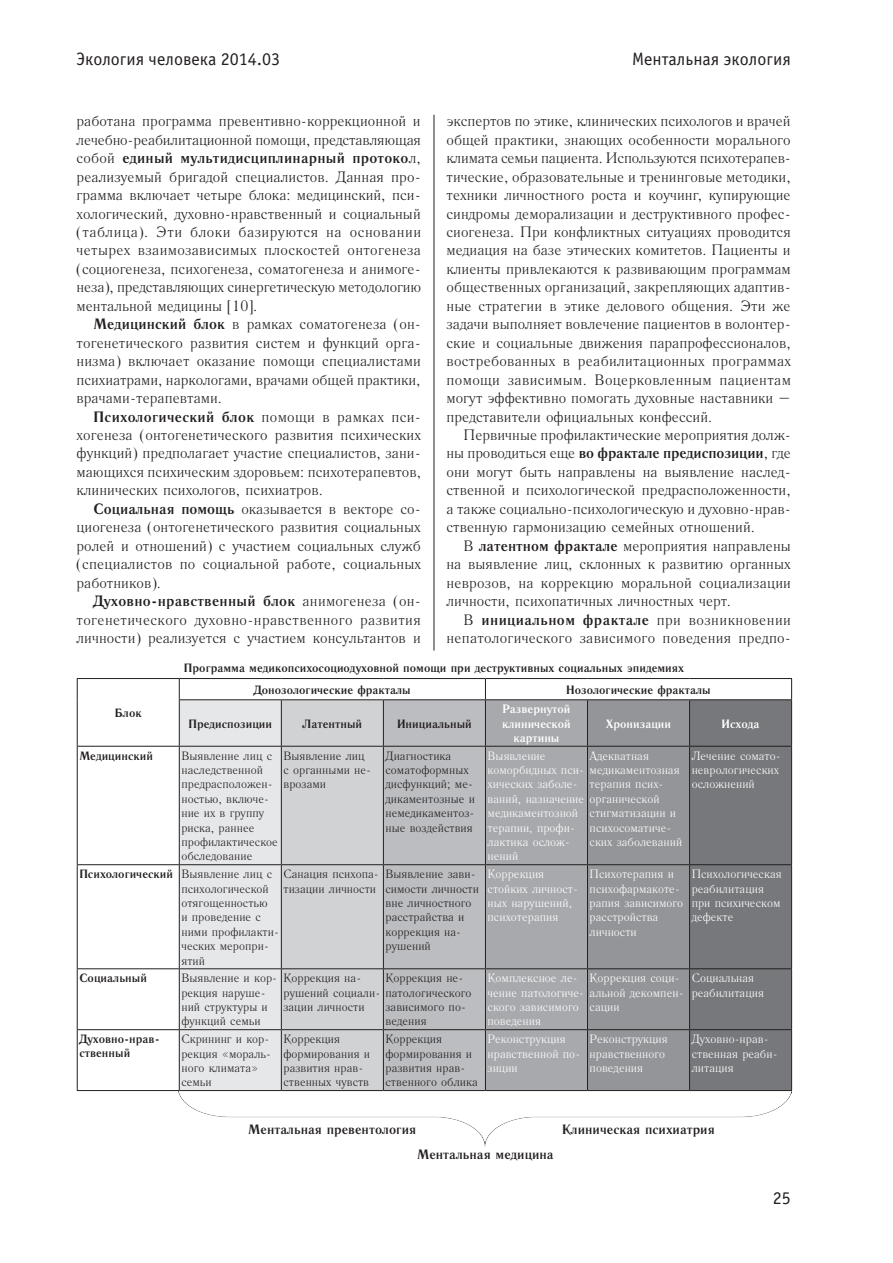
<style>
.page{position:relative;width:893px;height:1263px;background:#fff}
.page>*{position:absolute;margin:0;border:0;box-sizing:border-box;transform-origin:0 0}
.АВТОР{font:18px "Officina Sans C";color:#231f20}
.ОСНОВНОЙ_ТЕКСТ{font:15px/18.5px "Literaturnaya C";color:#231f20;text-align:justify}
.ТАБЛИЦА_ТЕЛО{font:700 13.5px "Literaturnaya C";color:#231f20}
.ТАБЛИЦА_ТЕЛО-2{font:12px/14.4px "Literaturnaya C";color:#231f20}
.ТАБЛИЦА_ТЕЛО-3{font:12px/14.4px "Literaturnaya C";color:#fff}
.ТАБЛИЦА_ТЕЛО-4{font:700 12px/14.4px "Literaturnaya C";color:#231f20}
.ТАБЛИЦА_ЗАГОЛОВОК{font:700 12px "Literaturnaya C";color:#231f20}
.ТАБЛИЦА_ТЕЛО-5{font:700 12px/14.4px "Literaturnaya C";color:#fff;text-align:center}
.s1{font-weight:700}
</style>
<div class="page">
<hr style="left:434px;top:115px;width:1px;height:535px;background:#231f20">
<hr style="left:77px;top:746px;width:102px;height:1px;background:#231f20">
<hr style="left:77px;top:864px;width:102px;height:1px;background:#231f20">
<hr style="left:77px;top:968px;width:102px;height:1px;background:#231f20">
<hr style="left:77px;top:1029px;width:102px;height:1px;background:#231f20">
<hr style="left:77px;top:678px;width:102px;height:1px;background:#231f20">
<svg style="left:77px;top:679px;width:1px;height:21px"></svg>
<hr style="left:179px;top:678px;width:102px;height:1px;background:#231f20">
<hr style="left:281px;top:678px;width:102px;height:1px;background:#231f20">
<hr style="left:383px;top:678px;width:102px;height:1px;background:#231f20">
<hr style="left:485px;top:678px;width:102px;height:1px;background:#231f20">
<hr style="left:587px;top:678px;width:103px;height:1px;background:#231f20">
<hr style="left:690px;top:678px;width:102px;height:1px;background:#231f20">
<svg style="left:179px;top:679px;width:613px;height:411px;background:#b1b2b5"></svg>
<hr style="left:77px;top:700px;width:1px;height:46px;background:#231f20">
<hr style="left:791px;top:700px;width:1px;height:46px;background:#231f20">
<hr style="left:77px;top:747px;width:1px;height:117px;background:#231f20">
<hr style="left:791px;top:747px;width:1px;height:117px;background:#231f20">
<hr style="left:77px;top:865px;width:1px;height:103px;background:#231f20">
<hr style="left:791px;top:865px;width:1px;height:103px;background:#231f20">
<hr style="left:77px;top:969px;width:1px;height:60px;background:#231f20">
<hr style="left:791px;top:969px;width:1px;height:60px;background:#231f20">
<hr style="left:77px;top:1030px;width:1px;height:60px;background:#231f20">
<hr style="left:791px;top:1030px;width:1px;height:60px;background:#231f20">
<hr style="left:77px;top:1090px;width:102px;height:1px;background:#231f20">
<hr style="left:179px;top:1090px;width:102px;height:1px;background:#231f20">
<hr style="left:281px;top:1090px;width:102px;height:1px;background:#231f20">
<hr style="left:383px;top:1090px;width:102px;height:1px;background:#231f20">
<hr style="left:485px;top:1090px;width:102px;height:1px;background:#231f20">
<hr style="left:587px;top:1090px;width:103px;height:1px;background:#231f20">
<hr style="left:690px;top:1090px;width:102px;height:1px;background:#231f20">
<img style="left:179px;top:1091px;width:612px;height:56px">
<p class="АВТОР" style="left:77px;top:49px;width:205px">Экология человека 2014.03</p>
<p class="АВТОР" style="left:632px;top:49px;width:160px">Ментальная экология</p>
<p class="ОСНОВНОЙ_ТЕКСТ" style="left:77px;top:112px;width:346px">работана программа превентивно-коррекционной и лечебно-реабилитационной помощи, представляющая собой <span class="s1">единый мультидисциплинарный протоко</span>л, реализуемый бригадой специалистов. Данная про&shy;грамма включает четыре блока: медицинский, пси&shy;хологический, духовно-нравственный и социальный (таблица). Эти блоки базируются на основании четырех взаимозависимых плоскостей онтогенеза (социогенеза, психогенеза, соматогенеза и анимоге&shy;неза), представляющих синергетическую методологию ментальной медицины [10].</p>
<p class="ОСНОВНОЙ_ТЕКСТ" style="left:77px;top:315px;width:346px;text-indent:17px"><span class="s1">Медицинский блок</span> в рамках соматогенеза (он&shy;тогенетического развития систем и функций орга&shy;низма) включает оказание помощи специалистами психиатрами, наркологами, врачами общей практики, врачами-терапевтами.</p>
<p class="ОСНОВНОЙ_ТЕКСТ" style="left:77px;top:407px;width:346px;text-indent:17px"><span class="s1">Психологический блок</span> помощи в рамках пси&shy;хогенеза (онтогенетического развития психических функций) предполагает участие специалистов, зани&shy;мающихся психическим здоровьем: психотерапевтов, клинических психологов, психиатров.</p>
<p class="ОСНОВНОЙ_ТЕКСТ" style="left:77px;top:499px;width:346px;text-indent:17px"><span class="s1">Социальная помощь</span> оказывается в векторе со&shy;циогенеза (онтогенетического развития социальных ролей и отношений) с участием социальных служб (специалистов по социальной работе, социальных работников).</p>
<p class="ОСНОВНОЙ_ТЕКСТ" style="left:77px;top:592px;width:346px;text-indent:17px"><span class="s1">Духовно-нравственный блок</span> анимогенеза (он&shy;тогенетического духовно-нравственного развития личности) реализуется с участием консультантов и</p>
<p class="ОСНОВНОЙ_ТЕКСТ" style="left:446px;top:112px;width:346px">экспертов по этике, клинических психологов и врачей общей практики, знающих особенности морального климата семьи пациента. Используются психотерапев&shy;тические, образовательные и тренинговые методики, техники личностного роста и коучинг, купирующие синдромы деморализации и деструктивного профес&shy;сиогенеза. При конфликтных ситуациях проводится медиация на базе этических комитетов. Пациенты и клиенты привлекаются к развивающим программам общественных организаций, закрепляющих адаптив&shy;ные стратегии в этике делового общения. Эти же задачи выполняет вовлечение пациентов в волонтер&shy;ские и социальные движения парапрофессионалов, востребованных в реабилитационных программах помощи зависимым. Воцерковленным пациентам могут эффективно помогать духовные наставники – представители официальных конфессий.</p>
<p class="ОСНОВНОЙ_ТЕКСТ" style="left:446px;top:426px;width:346px;text-indent:17px">Первичные профилактические мероприятия долж&shy;ны проводиться еще <span class="s1">во фрактале предиспозиции</span>, где они могут быть направлены на выявление наслед&shy;ственной и психологической предрасположенности, а также социально-психологическую и духовно-нрав&shy;ственную гармонизацию семейных отношений.</p>
<p class="ОСНОВНОЙ_ТЕКСТ" style="left:446px;top:536px;width:346px;text-indent:17px">В <span class="s1">латентном фрактале</span> мероприятия направлены на выявление лиц, склонных к развитию органных неврозов, на коррекцию моральной социализации личности, психопатичных личностных черт.</p>
<p class="ОСНОВНОЙ_ТЕКСТ" style="left:446px;top:610px;width:346px;text-align:right">В <span class="s1">инициальном фрактале</span> при возникновении непатологического зависимого поведения предпо-</p>
<p class="ТАБЛИЦА_ЗАГОЛОВОК" style="left:184px;top:661px;width:501px">Программа медикопсихосоциодуховной помощи при деструктивных социальных эпидемиях</p>
<p class="ТАБЛИЦА_ТЕЛО-4" style="left:115px;top:705px;width:28px">Блок</p>
<p class="ТАБЛИЦА_ТЕЛО-4" style="left:254px;top:682px;width:158px">Донозологические фракталы</p>
<p class="ТАБЛИЦА_ТЕЛО-4" style="left:566px;top:682px;width:146px">Нозологические фракталы</p>
<p class="ТАБЛИЦА_ТЕЛО-4" style="left:188px;top:716px;width:85px">Предиспозиции</p>
<p class="ТАБЛИЦА_ТЕЛО-4" style="left:303px;top:716px;width:61px">Латентный</p>
<p class="ТАБЛИЦА_ТЕЛО-4" style="left:397px;top:716px;width:76px">Инициальный</p>
<p class="ТАБЛИЦА_ТЕЛО-5" style="left:502px;top:702px;width:70px">Развернутой клинической картины</p>
<p class="ТАБЛИЦА_ТЕЛО-5" style="left:606px;top:716px;width:67px">Хронизации</p>
<p class="ТАБЛИЦА_ТЕЛО-5" style="left:722px;top:716px;width:39px">Исхода</p>
<p class="ТАБЛИЦА_ТЕЛО-4" style="left:79px;top:748px;width:75px">Медицинский</p>
<p class="ТАБЛИЦА_ТЕЛО-2" style="left:181px;top:748px;width:98px">Выявление лиц с наследственной предрасположен&shy;ностью, включе&shy;ние их в группу риска, раннее профилактическое обследование</p>
<p class="ТАБЛИЦА_ТЕЛО-2" style="left:283px;top:748px;width:89px">Выявление лиц с органными не&shy;врозами</p>
<p class="ТАБЛИЦА_ТЕЛО-2" style="left:385px;top:748px;width:91px">Диагностика соматоформных дисфункций; ме&shy;дикаментозные и немедикаментоз&shy;ные воздействия</p>
<p class="ТАБЛИЦА_ТЕЛО-3" style="left:488px;top:748px;width:98px">Выявление коморбидных пси&shy;хических заболе&shy;ваний, назначение медикаментозной терапии, профи&shy;лактика ослож&shy;нений</p>
<p class="ТАБЛИЦА_ТЕЛО-3" style="left:590px;top:748px;width:94px">Адекватная медикаментозная терапия псих&shy;органической стигматизации и психосоматиче&shy;ских заболеваний</p>
<p class="ТАБЛИЦА_ТЕЛО-3" style="left:692px;top:748px;width:91px">Лечение сомато&shy;неврологических осложнений</p>
<p class="ТАБЛИЦА_ТЕЛО-4" style="left:79px;top:866px;width:95px">Психологический</p>
<p class="ТАБЛИЦА_ТЕЛО-2" style="left:181px;top:867px;width:99px">Выявление лиц с психологической отягощенностью<br>и проведение с ними профилакти&shy;ческих меропри&shy;ятий</p>
<p class="ТАБЛИЦА_ТЕЛО-2" style="left:283px;top:867px;width:97px">Санация психопа&shy;тизации личности</p>
<p class="ТАБЛИЦА_ТЕЛО-2" style="left:385px;top:867px;width:95px">Выявление зави&shy;симости личности вне личностного расстрайства и коррекция на&shy;рушений</p>
<p class="ТАБЛИЦА_ТЕЛО-3" style="left:488px;top:867px;width:92px">Коррекция стойких личност&shy;ных нарушений, психотерапия</p>
<p class="ТАБЛИЦА_ТЕЛО-3" style="left:590px;top:867px;width:95px">Психотерапия и психофармакоте&shy;рапия зависимого расстройства личности</p>
<p class="ТАБЛИЦА_ТЕЛО-3" style="left:692px;top:867px;width:91px">Психологическая реабилитация при психическом дефекте</p>
<p class="ТАБЛИЦА_ТЕЛО-4" style="left:79px;top:971px;width:69px">Социальный</p>
<p class="ТАБЛИЦА_ТЕЛО-2" style="left:181px;top:971px;width:97px">Выявление и кор&shy;рекция наруше&shy;ний структуры и функций семьи</p>
<p class="ТАБЛИЦА_ТЕЛО-2" style="left:283px;top:971px;width:189px">Коррекция на-<br>рушений социали- патологического зации личности</p>
<p class="ТАБЛИЦА_ТЕЛО-3" style="left:488px;top:971px;width:98px">Комплексное ле&shy;чение патологиче&shy;ского зависимого поведения</p>
<p class="ТАБЛИЦА_ТЕЛО-3" style="left:590px;top:971px;width:95px">Коррекция соци&shy;альной декомпен&shy;сации</p>
<p class="ТАБЛИЦА_ТЕЛО-3" style="left:692px;top:971px;width:74px">Социальная реабилитация</p>
<p class="ТАБЛИЦА_ТЕЛО-2" style="left:385px;top:971px;width:79px">Коррекция не-</p>
<p class="ТАБЛИЦА_ТЕЛО-2" style="left:385px;top:1000px;width:82px">зависимого по&shy;ведения</p>
<p class="ТАБЛИЦА_ТЕЛО-4" style="left:79px;top:1031px;width:82px">Духовно-нрав&shy;ственный</p>
<p class="ТАБЛИЦА_ТЕЛО-2" style="left:181px;top:1032px;width:91px">Скрининг и кор&shy;рекция «мораль&shy;ного климата» семьи</p>
<p class="ТАБЛИЦА_ТЕЛО-2" style="left:283px;top:1032px;width:88px">Коррекция формирования и развития нрав&shy;ственных чувств</p>
<p class="ТАБЛИЦА_ТЕЛО-2" style="left:385px;top:1032px;width:94px">Коррекция формирования и развития нрав&shy;ственного облика</p>
<p class="ТАБЛИЦА_ТЕЛО-3" style="left:488px;top:1032px;width:94px">Реконструкция нравственной по&shy;зиции</p>
<p class="ТАБЛИЦА_ТЕЛО-3" style="left:590px;top:1032px;width:80px">Реконструкция нравственного поведения</p>
<p class="ТАБЛИЦА_ТЕЛО-3" style="left:692px;top:1032px;width:87px">Духовно-нрав&shy;ственная реаби&shy;литация</p>
<p class="ТАБЛИЦА_ТЕЛО" style="left:248px;top:1121px;width:169px">Ментальная превентология</p>
<p class="ТАБЛИЦА_ТЕЛО" style="left:562px;top:1121px;width:154px">Клиническая психиатрия</p>
<p class="ТАБЛИЦА_ТЕЛО" style="left:417px;top:1146px;width:138px">Ментальная медицина</p>
<p class="АВТОР" style="left:773px;top:1188px;width:19px">25</p>
</div>
